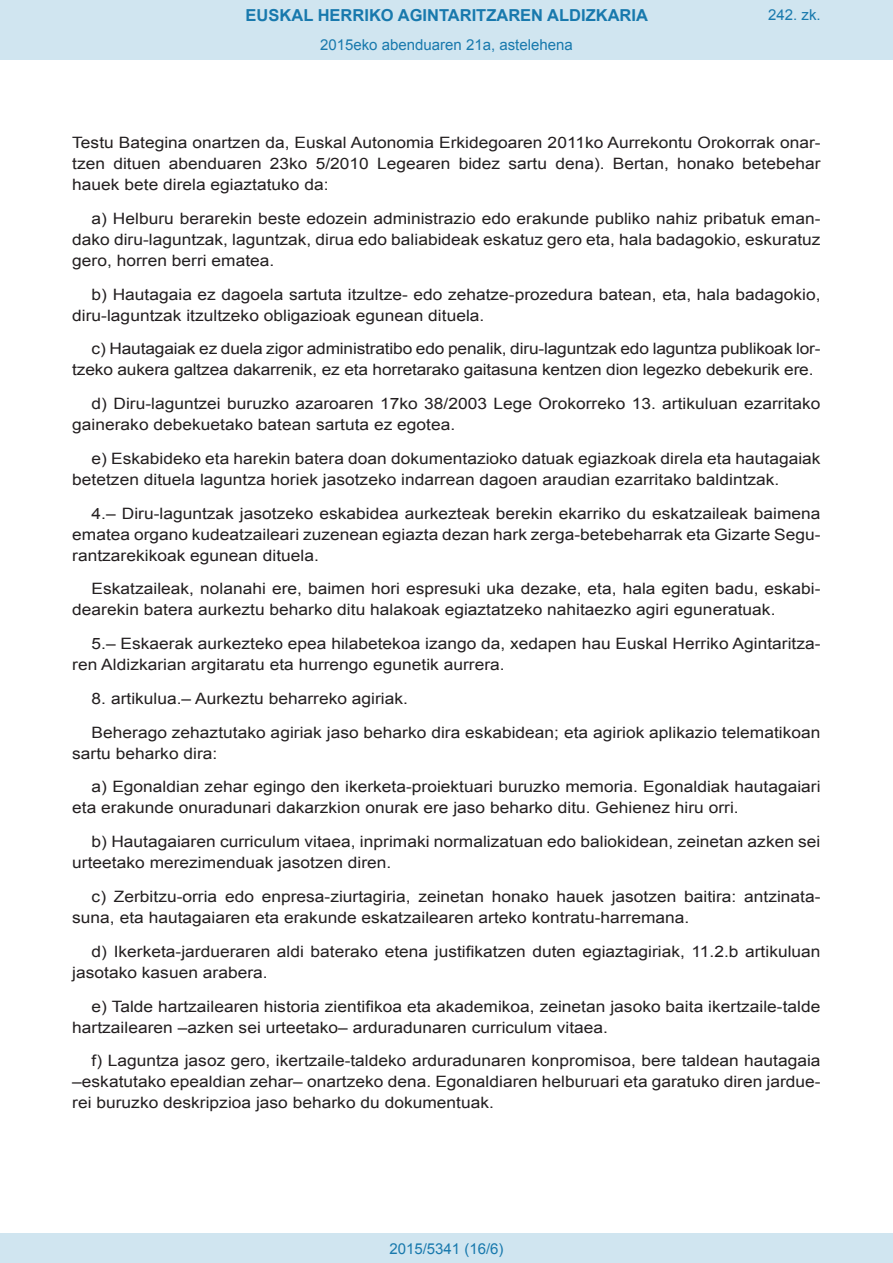
<style>
.page{position:relative;width:893px;height:1263px;background:#fff}
.page>*{position:absolute;margin:0;border:0;box-sizing:border-box;transform-origin:0 0}
.t1{font:700 16.5px "Arial";color:#1879ad}
.BOPVDetalle{font:15.6px/21px "Arial";color:#231f20;scale:1.11 1}
.Paginacion_Centro{font:15px "Arial";color:#1879ad}
</style>
<div class="page">
<div style="left:0;top:0;width:893px;height:60px;background:#d0e5f0"></div>
<div style="left:0;top:1233px;width:893px;height:30px;background:#d0e5f0"></div>
<p class="t1" style="left:246px;top:4px;width:404px">EUSKAL HERRIKO AGINTARITZAREN ALDIZKARIA</p>
<p class="Paginacion_Centro" style="left:320px;top:35px;width:254px">2015eko abenduaren 21a, astelehena</p>
<p class="Paginacion_Centro" style="left:768px;top:5px;width:54px">242. zk.</p>
<p class="BOPVDetalle" style="left:72px;top:132px;width:676px;text-align:justify">Testu Bategina onartzen da, Euskal Autonomia Erkidegoaren 2011ko Aurrekontu Orokorrak onar&shy;tzen dituen abenduaren 23ko 5/2010 Legearen bidez sartu dena). Bertan, honako betebehar hauek bete direla egiaztatuko da:</p>
<p class="BOPVDetalle" style="left:72px;top:208px;width:676px;text-align:justify;text-indent:19px">a) Helburu berarekin beste edozein administrazio edo erakunde publiko nahiz pribatuk eman&shy;dako diru-laguntzak, laguntzak, dirua edo baliabideak eskatuz gero eta, hala badagokio, eskuratuz gero, horren berri ematea.</p>
<p class="BOPVDetalle" style="left:72px;top:284px;width:676px;text-indent:19px">b) Hautagaia ez dagoela sartuta itzultze- edo zehatze-prozedura batean, eta, hala badagokio, diru-laguntzak itzultzeko obligazioak egunean dituela.</p>
<p class="BOPVDetalle" style="left:72px;top:339px;width:676px;text-indent:19px">c) Hautagaiak ez duela zigor administratibo edo penalik, diru-laguntzak edo laguntza publikoak lor&shy;tzeko aukera galtzea dakarrenik, ez eta horretarako gaitasuna kentzen dion legezko debekurik ere.</p>
<p class="BOPVDetalle" style="left:72px;top:393px;width:676px;text-indent:19px">d) Diru-laguntzei buruzko azaroaren 17ko 38/2003 Lege Orokorreko 13. artikuluan ezarritako gainerako debekuetako batean sartuta ez egotea.</p>
<p class="BOPVDetalle" style="left:72px;top:448px;width:676px;text-indent:19px">e) Eskabideko eta harekin batera doan dokumentazioko datuak egiazkoak direla eta hautagaiak betetzen dituela laguntza horiek jasotzeko indarrean dagoen araudian ezarritako baldintzak.</p>
<p class="BOPVDetalle" style="left:72px;top:503px;width:676px;text-align:justify;text-indent:19px">4.– Diru-laguntzak jasotzeko eskabidea aurkezteak berekin ekarriko du eskatzaileak baimena ematea organo kudeatzaileari zuzenean egiazta dezan hark zerga-betebeharrak eta Gizarte Segu&shy;rantzarekikoak egunean dituela.</p>
<p class="BOPVDetalle" style="left:72px;top:579px;width:676px;text-indent:19px">Eskatzaileak, nolanahi ere, baimen hori espresuki uka dezake, eta, hala egiten badu, eskabi&shy;dearekin batera aurkeztu beharko ditu halakoak egiaztatzeko nahitaezko agiri eguneratuak.</p>
<p class="BOPVDetalle" style="left:72px;top:633px;width:676px;text-indent:19px">5.– Eskaerak aurkezteko epea hilabetekoa izango da, xedapen hau Euskal Herriko Agintaritza&shy;ren Aldizkarian argitaratu eta hurrengo egunetik aurrera.</p>
<p class="BOPVDetalle" style="left:92px;top:688px;width:286px">8. artikulua.– Aurkeztu beharreko agiriak.</p>
<p class="BOPVDetalle" style="left:72px;top:722px;width:676px;text-indent:19px">Beherago zehaztutako agiriak jaso beharko dira eskabidean; eta agiriok aplikazio telematikoan sartu beharko dira:</p>
<p class="BOPVDetalle" style="left:72px;top:777px;width:676px;text-indent:19px">a) Egonaldian zehar egingo den ikerketa-proiektuari buruzko memoria. Egonaldiak hautagaiari eta erakunde onuradunari dakarzkion onurak ere jaso beharko ditu. Gehienez hiru orri.</p>
<p class="BOPVDetalle" style="left:72px;top:831px;width:675px;text-indent:19px">b) Hautagaiaren curriculum vitaea, inprimaki normalizatuan edo baliokidean, zeinetan azken sei urteetako merezimenduak jasotzen diren.</p>
<p class="BOPVDetalle" style="left:72px;top:886px;width:676px;text-indent:19px">c) Zerbitzu-orria edo enpresa-ziurtagiria, zeinetan honako hauek jasotzen baitira: antzinata&shy;suna, eta hautagaiaren eta erakunde eskatzailearen arteko kontratu-harremana.</p>
<p class="BOPVDetalle" style="left:72px;top:941px;width:676px;text-indent:19px">d) Ikerketa-jardueraren aldi baterako etena justifikatzen duten egiaztagiriak, 11.2.b artikuluan jasotako kasuen arabera.</p>
<p class="BOPVDetalle" style="left:72px;top:996px;width:675px;text-indent:19px">e) Talde hartzailearen historia zientifikoa eta akademikoa, zeinetan jasoko baita ikertzaile-talde hartzailearen –azken sei urteetako– arduradunaren curriculum vitaea.</p>
<p class="BOPVDetalle" style="left:72px;top:1050px;width:676px;text-align:justify;text-indent:19px">f) Laguntza jasoz gero, ikertzaile-taldeko arduradunaren konpromisoa, bere taldean hautagaia –eskatutako epealdian zehar– onartzeko dena. Egonaldiaren helburuari eta garatuko diren jardue&shy;rei buruzko deskripzioa jaso beharko du dokumentuak.</p>
<p class="Paginacion_Centro" style="left:389px;top:1238px;width:116px">2015/5341 (16/6)</p>
</div>
